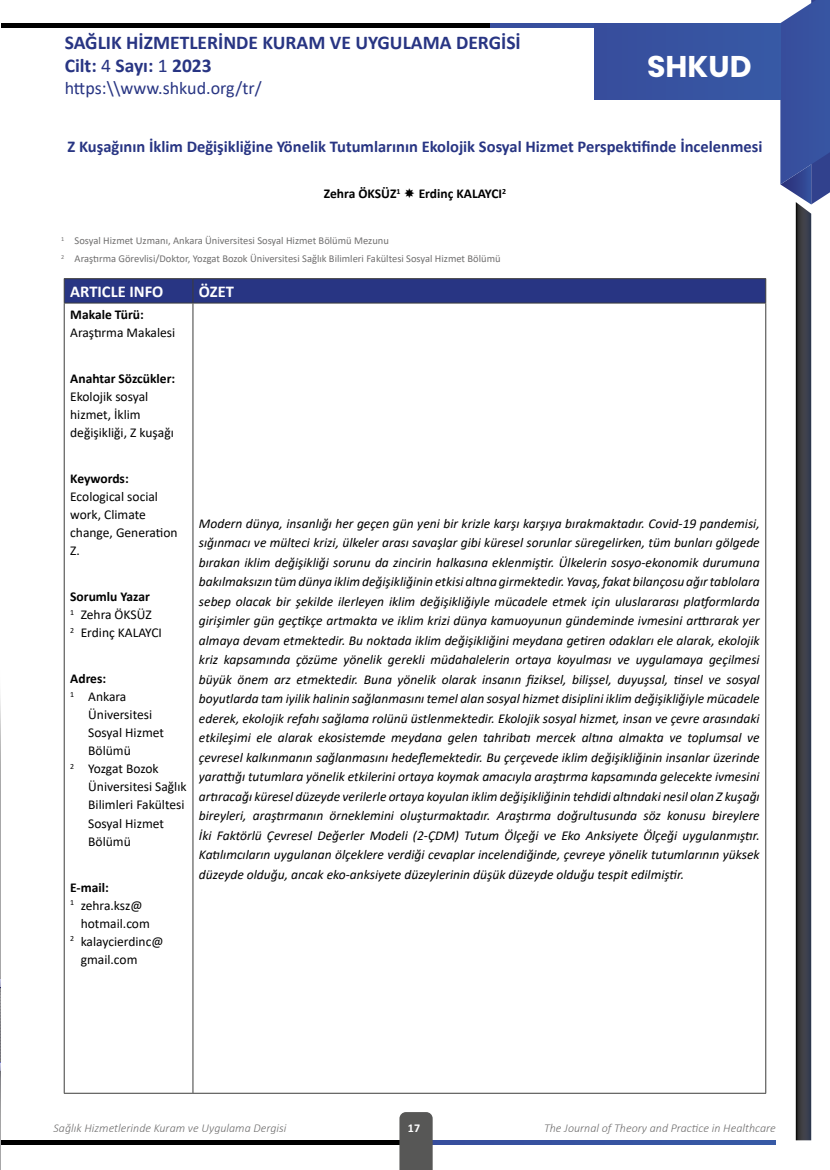
<style>
.page{position:relative;width:830px;height:1170px;background:#fff}
.page>*{position:absolute;margin:0;border:0;box-sizing:border-box;transform-origin:0 0}
.t1{font:700 30px "Poppins";color:#fff}
.t2{font:700 19.5px/22.5px "Calibri";color:#283583}
.t3{font:18px "Calibri";color:#283583}
.t4{font:700 16.5px "Calibri";color:#283583}
.t5{font:700 16.5px "Calibri";color:#fff}
.t6{font:italic 13.5px/19.5px "Calibri";color:#000;text-align:justify}
.t7{font:13.5px/18px "Calibri";color:#000}
.t8{font:700 13.5px "Calibri";color:#000}
.t9{font:italic 300 12px "Calibri";color:#706f6f}
.t10{font:700 12px "Calibri";color:#fff}
.t11{font:10.5px/18px "Calibri";color:#706f6f}
.s1{font-weight:400}
.s2{font-weight:700}
</style>
<div class="page">
<hr style="left:1px;top:1140px;width:415px;height:4px;background:#000">
<hr style="left:412px;top:1140px;width:362px;height:4px;background:#3753a1">
<hr style="left:1px;top:23px;width:489px;height:4px;background:#000">
<hr style="left:490px;top:23px;width:290px;height:4px;background:#374f9d">
<div style="left:594px;top:23px;width:186px;height:76px;background:#3753a1"></div>
<svg style="left:780px;top:0;width:49px;height:1140px"></svg>
<div style="left:399px;top:1112px;width:33px;height:57px;background:#575756"></div>
<hr style="left:0;top:0;width:1px;height:1169px;background:#181e38">
<img style="left:0;top:646px;width:1px;height:73px">
<svg style="left:0;top:719px;width:1px;height:450px"></svg>
<hr style="left:64px;top:278px;width:129px;height:1px;background:#3c3c3b">
<hr style="left:193px;top:278px;width:572px;height:1px;background:#3c3c3b">
<svg style="left:64px;top:279px;width:702px;height:24px"></svg>
<hr style="left:64px;top:303px;width:129px;height:1px;background:#3c3c3b">
<hr style="left:64px;top:303px;width:1px;height:789px;background:#3c3c3b">
<hr style="left:193px;top:303px;width:572px;height:1px;background:#3c3c3b">
<hr style="left:192px;top:303px;width:1px;height:789px;background:#3c3c3b">
<hr style="left:765px;top:303px;width:1px;height:789px;background:#3c3c3b">
<hr style="left:64px;top:1092px;width:129px;height:1px;background:#3c3c3b">
<hr style="left:193px;top:1092px;width:572px;height:1px;background:#3c3c3b">
<h2 class="t2" style="left:65px;top:31px;width:457px">SAĞLIK HİZMETLERİNDE KURAM VE UYGULAMA DERGİSİ<br>Cilt: <span class="s1">4</span> Sayı: <span class="s1">1</span> 2023</h2>
<h3 class="t3" style="left:65px;top:76px;width:198px">https:\\www.shkud.org/tr/</h3>
<h1 class="t1" style="left:646px;top:49px;width:106px">SHKUD</h1>
<p class="t4" style="left:67px;top:135px;width:696px">Z Kuşağının İklim Değişikliğine Yönelik Tutumlarının Ekolojik Sosyal Hizmet Perspektifinde İncelenmesi</p>
<p class="t8" style="left:324px;top:184px;width:78px">Zehra ÖKSÜZ<sup>1</sup></p>
<p class="t8" style="left:418px;top:184px;width:89px">Erdinç KALAYCI<sup>2</sup></p>
<p class="t11" style="left:61px;top:232px;width:441px"><sup>1</sup> Sosyal Hizmet Uzmanı, Ankara Üniversitesi Sosyal Hizmet Bölümü Mezunu<br><sup>2</sup> Araştırma Görevlisi/Doktor, Yozgat Bozok Üniversitesi Sağlık Bilimleri Fakültesi Sosyal Hizmet Bölümü</p>
<p class="t5" style="left:70px;top:280px;width:95px">ARTICLE INFO</p>
<p class="t5" style="left:199px;top:280px;width:36px">ÖZET</p>
<p class="t8" style="left:70px;top:305px;width:75px">Makale Türü:</p>
<p class="t7" style="left:70px;top:323px;width:106px">Araştırma Makalesi</p>
<p class="t8" style="left:70px;top:369px;width:106px">Anahtar Sözcükler:</p>
<p class="t7" style="left:70px;top:387px;width:105px">Ekolojik sosyal hizmet, İklim değişikliği, Z kuşağı</p>
<p class="t8" style="left:70px;top:469px;width:60px">Keywords:</p>
<p class="t7" style="left:70px;top:487px;width:109px">Ecological social work, Climate change, Generation<br>Z.</p>
<p class="t7" style="left:70px;top:587px;width:93px"><span class="s2">Sorumlu Yazar<br></span><sup>1</sup> Zehra ÖKSÜZ<br><sup>2</sup> Erdinç KALAYCI</p>
<p class="t8" style="left:70px;top:669px;width:37px">Adres:</p>
<p class="t7" style="left:70px;top:687px;width:58px"><sup>1</sup> Ankara</p>
<p class="t7" style="left:88px;top:705px;width:65px">Üniversitesi</p>
<p class="t7" style="left:88px;top:723px;width:77px">Sosyal Hizmet</p>
<p class="t7" style="left:88px;top:741px;width:44px">Bölümü</p>
<p class="t7" style="left:70px;top:759px;width:90px"><sup>2</sup> Yozgat Bozok</p>
<p class="t7" style="left:88px;top:777px;width:100px">Üniversitesi Sağlık</p>
<p class="t7" style="left:88px;top:795px;width:98px">Bilimleri Fakültesi</p>
<p class="t7" style="left:88px;top:813px;width:77px">Sosyal Hizmet</p>
<p class="t7" style="left:88px;top:831px;width:44px">Bölümü</p>
<p class="t8" style="left:70px;top:877px;width:40px">E-mail:</p>
<p class="t7" style="left:70px;top:895px;width:74px"><sup>1</sup> zehra.ksz@</p>
<p class="t7" style="left:81px;top:913px;width:71px">hotmail.com</p>
<p class="t7" style="left:70px;top:931px;width:95px"><sup>2</sup> kalaycierdinc@</p>
<p class="t7" style="left:81px;top:949px;width:58px">gmail.com</p>
<p class="t6" style="left:199px;top:512px;width:562px">Modern dünya, insanlığı her geçen gün yeni bir krizle karşı karşıya bırakmaktadır. Covid-19 pandemisi, sığınmacı ve mülteci krizi, ülkeler arası savaşlar gibi küresel sorunlar süregelirken, tüm bunları gölgede bırakan iklim değişikliği sorunu da zincirin halkasına eklenmiştir. Ülkelerin sosyo-ekonomik durumuna bakılmaksızın tüm dünya iklim değişikliğinin etkisi altına girmektedir. Yavaş, fakat bilançosu ağır tablolara sebep olacak bir şekilde ilerleyen iklim değişikliğiyle mücadele etmek için uluslararası platformlarda girişimler gün geçtikçe artmakta ve iklim krizi dünya kamuoyunun gündeminde ivmesini arttırarak yer almaya devam etmektedir. Bu noktada iklim değişikliğini meydana getiren odakları ele alarak, ekolojik kriz kapsamında çözüme yönelik gerekli müdahalelerin ortaya koyulması ve uygulamaya geçilmesi büyük önem arz etmektedir. Buna yönelik olarak insanın fiziksel, bilişsel, duyuşsal, tinsel ve sosyal boyutlarda tam iyilik halinin sağlanmasını temel alan sosyal hizmet disiplini iklim değişikliğiyle mücadele ederek, ekolojik refahı sağlama rolünü üstlenmektedir. Ekolojik sosyal hizmet, insan ve çevre arasındaki etkileşimi ele alarak ekosistemde meydana gelen tahribatı mercek altına almakta ve toplumsal ve çevresel kalkınmanın sağlanmasını hedeflemektedir. Bu çerçevede iklim değişikliğinin insanlar üzerinde yarattığı tutumlara yönelik etkilerini ortaya koymak amacıyla araştırma kapsamında gelecekte ivmesini artıracağı küresel düzeyde verilerle ortaya koyulan iklim değişikliğinin tehdidi altındaki nesil olan Z kuşağı bireyleri, araştırmanın örneklemini oluşturmaktadır. Araştırma doğrultusunda söz konusu bireylere İki Faktörlü Çevresel Değerler Modeli (2-ÇDM) Tutum Ölçeği ve Eko Anksiyete Ölçeği uygulanmıştır.<br>Katılımcıların uygulanan ölçeklere verdiği cevaplar incelendiğinde, çevreye yönelik tutumlarının yüksek düzeyde olduğu, ancak eko-anksiyete düzeylerinin düşük düzeyde olduğu tespit edilmiştir.</p>
<p class="t9" style="left:54px;top:1120px;width:234px">Sağlık Hizmetlerinde Kuram ve Uygulama Dergisi</p>
<p class="t10" style="left:407px;top:1119px;width:14px">17</p>
<p class="t9" style="left:543px;top:1120px;width:233px">The Journal of Theory and Practice in Healthcare</p>
</div>
